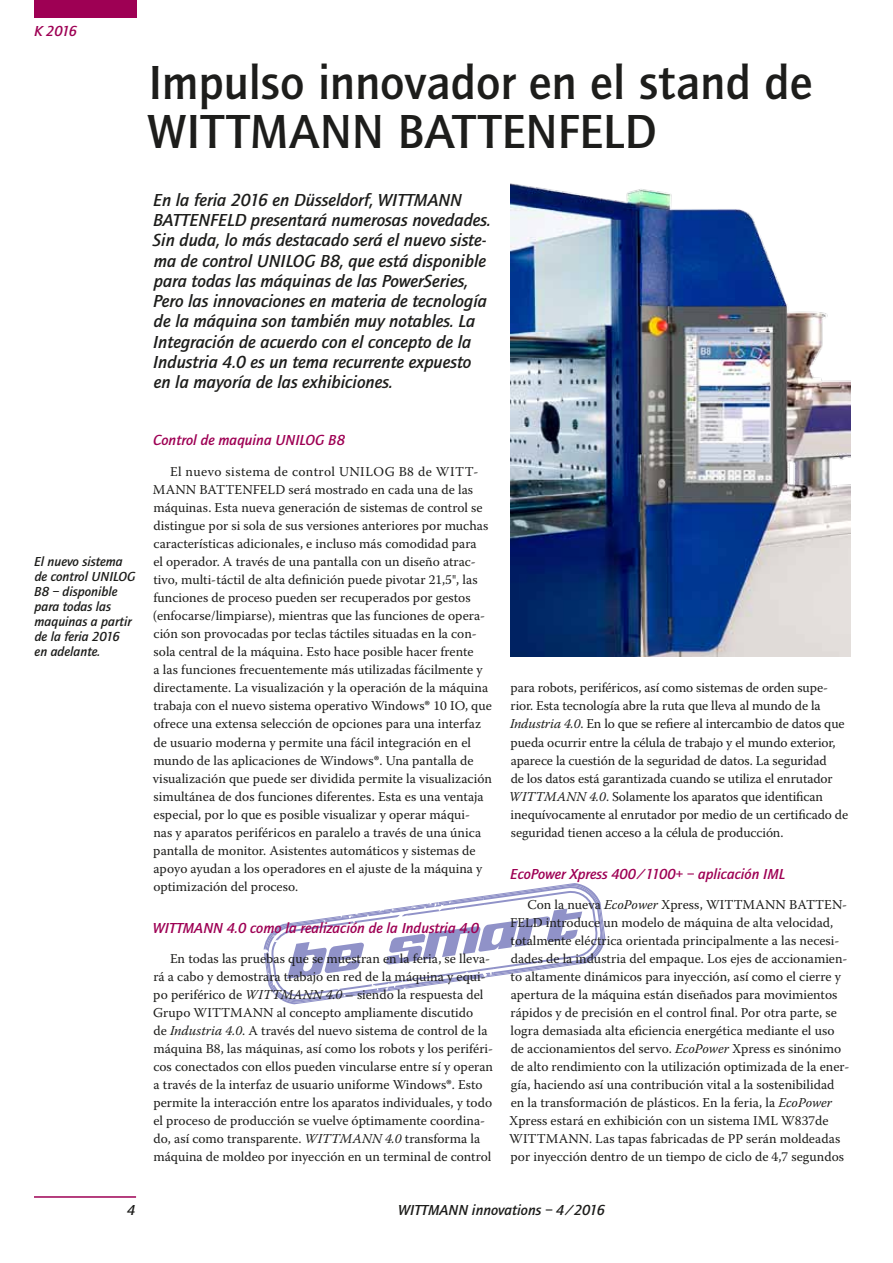
<style>
.page{position:relative;width:893px;height:1263px;background:#fff}
.page>*{position:absolute;margin:0;border:0;box-sizing:border-box;transform-origin:0 0}
.t1{font:500 49.5px/49.5px "Quay Sans";color:#1d1d1b}
.t2{font:italic 500 18px/20.2px "Quay Sans";color:#1d1d1b}
.t3{font:italic 500 15px "Quay Sans";color:#9e0054}
.t4{font:italic 500 15px "Quay Sans";color:#1d1d1b}
.t5{font:13.5px/18px "Warnock Pro";color:#1d1d1b}
.t6{font:italic 500 13.5px/15px "Quay Sans";color:#1d1d1b}
.s1{font-family:"Quay Sans"}
.s2{font-family:"Myriad Pro"}
.s3{font-style:italic}
</style>
<div class="page">
<div style="left:34px;top:0;width:102px;height:18px;background:#9e0054"></div>
<hr style="left:34px;top:1196px;width:102px;height:2px;background:#9e0054">
<svg style="left:264px;top:883px;width:341px;height:121px"></svg>
<img style="left:510px;top:183px;width:340px;height:473px">
<p class="t3" style="left:34px;top:22px;width:45px">K 2016</p>
<h1 class="t1" style="left:147px;top:58px;width:667px">Impulso innovador en el stand de<br>WITTMANN BATTENFELD</h1>
<p class="t2" style="left:153px;top:190px;width:340px">En la feria 2016 en Düsseldorf, WITTMANN BATTENFELD presentará numerosas novedades.<br>Sin duda, lo más destacado será el nuevo siste&shy;ma de control UNILOG B8, que está disponible para todas las máquinas de las PowerSeries, Pero las innovaciones en materia de tecnología de la máquina son también muy notables. La Integración de acuerdo con el concepto de la Industria 4.0 es un tema recurrente expuesto en la mayoría de las exhibiciones.</p>
<p class="t6" style="left:34px;top:554px;width:103px">El nuevo sistema de control UNILOG<br>B8 – disponible para todas las maquinas a partir de la feria 2016<br>en adelante.</p>
<p class="t3" style="left:153px;top:432px;width:193px">Control de maquina UNILOG B8</p>
<p class="t5" style="left:153px;top:462px;width:341px;text-indent:17px">El nuevo sistema de control UNILOG B8 de WITT-MANN BATTENFELD será mostrado en cada una de las máquinas. Esta nueva generación de sistemas de control se distingue por si sola de sus versiones anteriores por muchas características adicionales, e incluso más comodidad para<br>el operador. A través de una pantalla con un diseño atrac&shy;tivo, multi-táctil de alta definición puede pivotar 21,5<span class="s1">"</span>, las funciones de proceso pueden ser recuperados por gestos (enfocarse/limpiarse), mientras que las funciones de opera&shy;ción son provocadas por teclas táctiles situadas en la con&shy;sola central de la máquina. Esto hace posible hacer frente<br>a las funciones frecuentemente más utilizadas fácilmente y directamente. La visualización y la operación de la máquina trabaja con el nuevo sistema operativo Windows<span class="s2">®</span> 10 IO, que ofrece una extensa selección de opciones para una interfaz de usuario moderna y permite una fácil integración en el mundo de las aplicaciones de Windows<span class="s2">®</span>. Una pantalla de visualización que puede ser dividida permite la visualización simultánea de dos funciones diferentes. Esta es una ventaja especial, por lo que es posible visualizar y operar máqui-<br>nas y aparatos periféricos en paralelo a través de una única pantalla de monitor. Asistentes automáticos y sistemas de apoyo ayudan a los operadores en el ajuste de la máquina y optimización del proceso.</p>
<p class="t3" style="left:153px;top:919px;width:328px">WITTMANN 4.0 como la realización de la Industria 4.0</p>
<p class="t5" style="left:153px;top:949px;width:341px;text-indent:17px">En todas las pruebas que se muestran en la feria, se lleva&shy;rá a cabo y demostrara trabajo en red de la máquina y equi&shy;po periférico de <span class="s3">WITTMANN 4.0</span> – siendo la respuesta del Grupo WITTMANN al concepto ampliamente discutido<br>de <span class="s3">Industria 4.0</span>. A través del nuevo sistema de control de la máquina B8, las máquinas, así como los robots y los periféri&shy;cos conectados con ellos pueden vincularse entre sí y operan a través de la interfaz de usuario uniforme Windows<span class="s2">®</span>. Esto permite la interacción entre los aparatos individuales, y todo el proceso de producción se vuelve óptimamente coordina&shy;do, así como transparente. <span class="s3">WITTMANN 4.0</span> transforma la máquina de moldeo por inyección en un terminal de control</p>
<p class="t5" style="left:509px;top:679px;width:341px">para robots, periféricos, así como sistemas de orden supe&shy;rior. Esta tecnología abre la ruta que lleva al mundo de la <span class="s3">Industria 4.0</span>. En lo que se refiere al intercambio de datos que pueda ocurrir entre la célula de trabajo y el mundo exterior, aparece la cuestión de la seguridad de datos. La seguridad<br>de los datos está garantizada cuando se utiliza el enrutador <span class="s3">WITTMANN 4.0</span>. Solamente los aparatos que identifican inequívocamente al enrutador por medio de un certificado de seguridad tienen acceso a la célula de producción.</p>
<p class="t3" style="left:510px;top:865px;width:276px">EcoPower Xpress 400/1100+ – aplicación IML</p>
<p class="t5" style="left:509px;top:895px;width:342px;text-indent:18px">Con la nueva <span class="s3">EcoPower</span> Xpress, WITTMANN BATTEN-FELD introduce un modelo de máquina de alta velocidad, totalmente eléctrica orientada principalmente a las necesi&shy;dades de la industria del empaque. Los ejes de accionamien&shy;to altamente dinámicos para inyección, así como el cierre y apertura de la máquina están diseñados para movimientos rápidos y de precisión en el control final. Por otra parte, se logra demasiada alta eficiencia energética mediante el uso de accionamientos del servo. <span class="s3">EcoPower</span> Xpress es sinónimo de alto rendimiento con la utilización optimizada de la ener&shy;gía, haciendo así una contribución vital a la sostenibilidad en la transformación de plásticos. En la feria, la <span class="s3">EcoPower </span>Xpress estará en exhibición con un sistema IML W837de WITTMANN. Las tapas fabricadas de PP serán moldeadas por inyección dentro de un tiempo de ciclo de 4,7 segundos</p>
<p class="t4" style="left:127px;top:1201px;width:10px">4</p>
<p class="t4" style="left:398px;top:1201px;width:208px">WITTMANN innovations – 4/2016</p>
</div>
